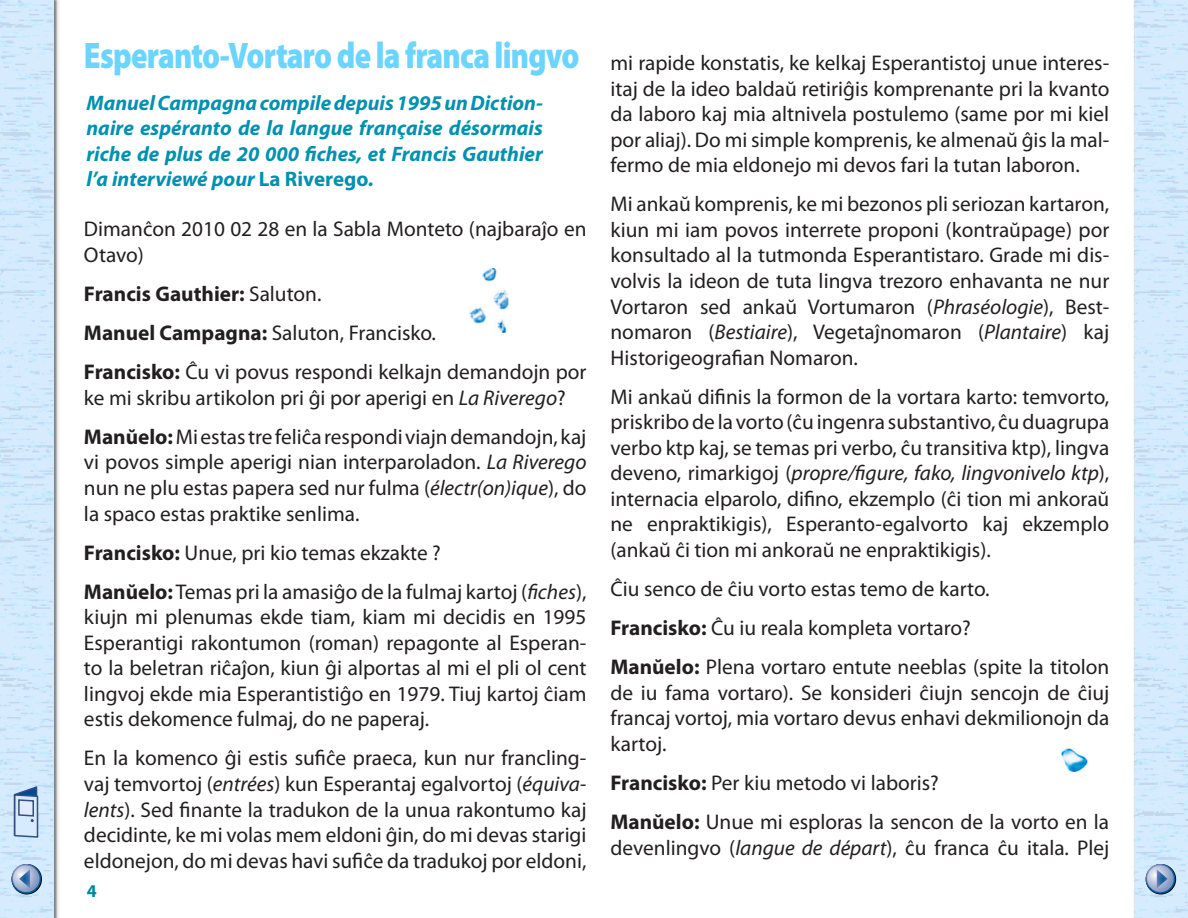
<style>
.page{position:relative;width:1188px;height:918px;background:#fff}
.page>*{position:absolute;margin:0;border:0;box-sizing:border-box;transform-origin:0 0}
.t1{font:900 37.2px "Myriad Pro";letter-spacing:-.025em;color:#6bd4ff;scale:.82 1}
.t2{font:21.3px/25.5px "Myriad Pro";color:#231f20;text-align:justify}
.t3{font:italic 700 21px/25.2px "Myriad Pro";color:#0091b0;text-align:justify}
.t4{font:700 18px "Myriad Pro";color:#00879f}
.s1{font-style:normal}
.s2{font-weight:700}
.s3{font-style:italic}
</style>
<div class="page">
<img style="left:1133px;top:0;width:2px;height:918px">
<img style="left:1135px;top:0;width:53px;height:918px">
<img style="left:0;top:0;width:59px;height:918px">
<img style="left:1px;top:0;width:52px;height:918px">
<div style="left:1146px;top:864px;width:30px;height:30px;border:2px solid #000;border-radius:50%"></div>
<svg style="left:1146px;top:865px;width:29px;height:28px"></svg>
<div style="left:1146px;top:864px;width:29px;height:30px;border:2px solid #fff;border-radius:50%"></div>
<svg style="left:1157px;top:869px;width:11px;height:19px"></svg>
<div style="left:12px;top:864px;width:30px;height:30px;border:2px solid #000;border-radius:50%"></div>
<svg style="left:12px;top:865px;width:28px;height:28px"></svg>
<div style="left:11px;top:864px;width:30px;height:30px;border:2px solid #fff;border-radius:50%"></div>
<svg style="left:19px;top:869px;width:11px;height:19px"></svg>
<svg style="left:13px;top:785px;width:26px;height:56px"></svg>
<img style="left:470px;top:268px;width:38px;height:65px">
<img style="left:1062px;top:748px;width:25px;height:23px">
<h1 class="t1" style="left:84px;top:35px;width:606px">Esperanto-Vortaro de la franca lingvo</h1>
<p class="t3" style="left:86px;top:91px;width:458px">Manuel Campagna compile depuis 1995 un Diction&shy;naire espéranto de la langue française désormais riche de plus de 20 000 fiches, et Francis Gauthier l’a interviewé pour <span class="s1">La Riverego</span>.</p>
<p class="t2" style="left:84px;top:217px;width:504px">Dimanĉon 2010 02 28 en la Sabla Monteto (najbaraĵo en<br>Otavo)</p>
<p class="t2" style="left:84px;top:275px;width:504px;line-height:39px;text-align:left"><span class="s2">Francis Gauthier:</span> Saluton.<br><span class="s2">Manuel Campagna:</span> Saluton, Francisko.<br><span class="s2">Francisko:</span> Ĉu vi povus respondi kelkajn demandojn por</p>
<p class="t2" style="left:84px;top:379px;width:504px;line-height:39px">ke mi skribu artikolon pri ĝi por aperigi en <span class="s3">La Riverego</span>?<br><span class="s2">Manŭelo:</span> Mi estas tre feliĉa respondi viajn demandojn, kaj</p>
<p class="t2" style="left:84px;top:450px;width:504px">vi povos simple aperigi nian interparoladon. <span class="s3">La Riverego </span>nun ne plu estas papera sed nur fulma (<span class="s3">électr(on)ique</span>), do la spaco estas praktike senlima.</p>
<p class="t2" style="left:84px;top:533px;width:504px;line-height:39px"><span class="s2">Francisko:</span> Unue, pri kio temas ekzakte ?<br><span class="s2">Manŭelo:</span> Temas pri la amasiĝo de la fulmaj kartoj (<span class="s3">fiches</span>),</p>
<p class="t2" style="left:84px;top:605px;width:504px">kiujn mi plenumas ekde tiam, kiam mi decidis en 1995<br>Esperantigi rakontumon (roman) repagonte al Esperan&shy;to la beletran riĉaĵon, kiun ĝi alportas al mi el pli ol cent lingvoj ekde mia Esperantistiĝo en 1979. Tiuj kartoj ĉiam estis dekomence fulmaj, do ne paperaj.</p>
<p class="t2" style="left:84px;top:746px;width:504px">En la komenco ĝi estis sufiĉe praeca, kun nur francling&shy;vaj temvortoj (<span class="s3">entrées</span>) kun Esperantaj egalvortoj (<span class="s3">équiva&shy;lents</span>). Sed finante la tradukon de la unua rakontumo kaj decidinte, ke mi volas mem eldoni ĝin, do mi devas starigi eldonejon, do mi devas havi sufiĉe da tradukoj por eldoni,</p>
<p class="t4" style="left:87px;top:881px;width:11px">4</p>
<p class="t2" style="left:610px;top:51px;width:500px">mi rapide konstatis, ke kelkaj Esperantistoj unue interes&shy;itaj de la ideo baldaŭ retiriĝis komprenante pri la kvanto da laboro kaj mia altnivela postulemo (same por mi kiel por aliaj). Do mi simple komprenis, ke almenaŭ ĝis la mal&shy;fermo de mia eldonejo mi devos fari la tutan laboron.</p>
<p class="t2" style="left:610px;top:192px;width:500px">Mi ankaŭ komprenis, ke mi bezonos pli seriozan kartaron, kiun mi iam povos interrete proponi (kontraŭpage) por konsultado al la tutmonda Esperantistaro. Grade mi dis&shy;volvis la ideon de tuta lingva trezoro enhavanta ne nur Vortaron sed ankaŭ Vortumaron (<span class="s3">Phraséologie</span>), Best&shy;nomaron (<span class="s3">Bestiaire</span>), Vegetaĵnomaron (<span class="s3">Plantaire</span>) kaj Historigeografian Nomaron.</p>
<p class="t2" style="left:610px;top:384px;width:500px">Mi ankaŭ difinis la formon de la vortara karto: temvorto, priskribo de la vorto (ĉu ingenra substantivo, ĉu duagrupa verbo ktp kaj, se temas pri verbo, ĉu transitiva ktp), lingva deveno, rimarkigoj (<span class="s3">propre/figure, fako, lingvonivelo ktp</span>), internacia elparolo, difino, ekzemplo (ĉi tion mi ankoraŭ ne enpraktikigis), Esperanto-egalvorto kaj ekzemplo (ankaŭ ĉi tion mi ankoraŭ ne enpraktikigis).</p>
<p class="t2" style="left:610px;top:570px;width:500px;line-height:39px;text-align:left">Ĉiu senco de ĉiu vorto estas temo de karto.<br><span class="s2">Francisko:</span> Ĉu iu reala kompleta vortaro?<br><span class="s2">Manŭelo:</span> Plena vortaro entute neeblas (spite la titolon</p>
<p class="t2" style="left:610px;top:680px;width:500px">de iu fama vortaro). Se konsideri ĉiujn sencojn de ĉiuj francaj vortoj, mia vortaro devus enhavi dekmilionojn da kartoj.</p>
<p class="t2" style="left:610px;top:764px;width:500px;line-height:39px"><span class="s2">Francisko:</span> Per kiu metodo vi laboris?<br><span class="s2">Manŭelo:</span> Unue mi esploras la sencon de la vorto en la</p>
<p class="t2" style="left:610px;top:835px;width:500px">devenlingvo (<span class="s3">langue de départ</span>), ĉu franca ĉu itala. Plej</p>
</div>
